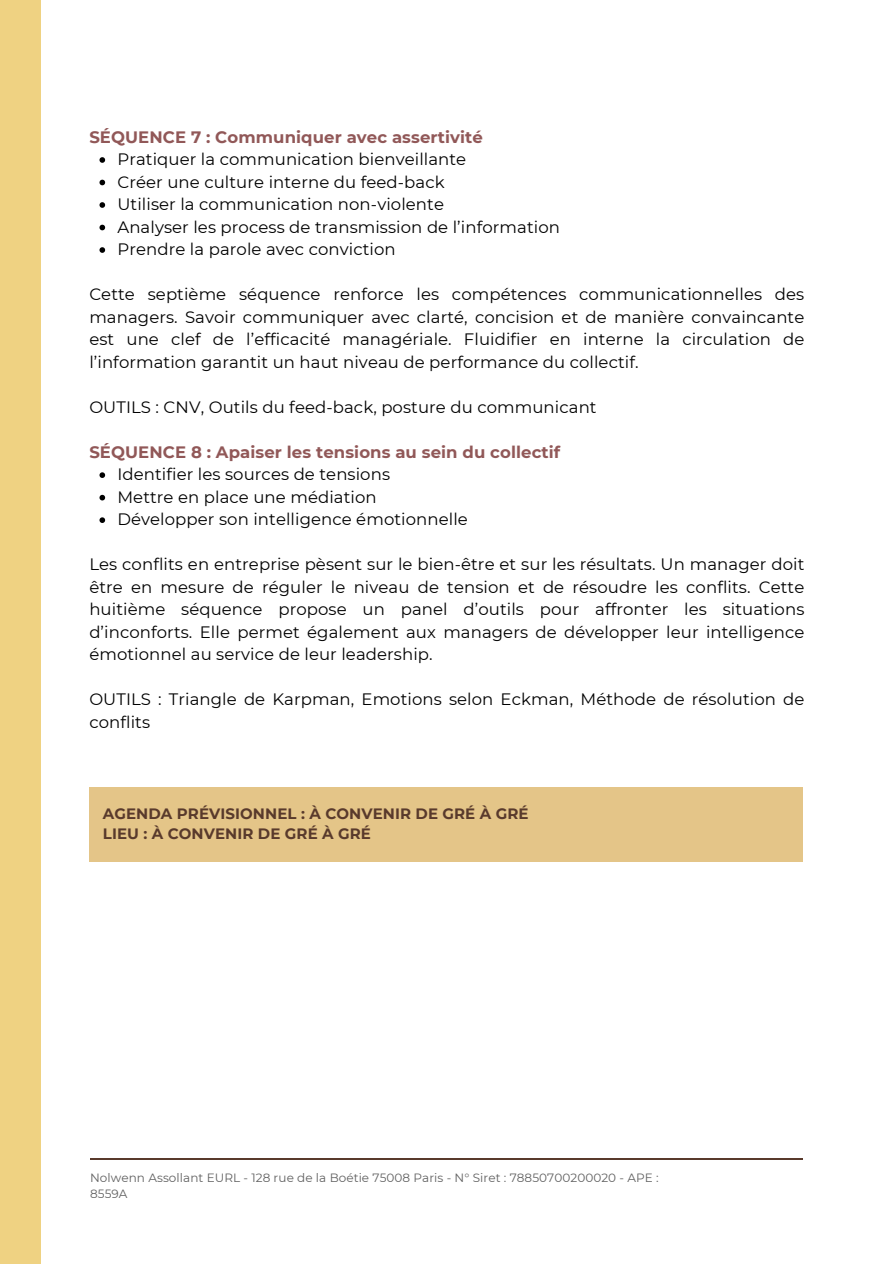
<style>
.page{position:relative;width:894px;height:1264px;background:#fff}
.page>*{position:absolute;margin:0;border:0;box-sizing:border-box;transform-origin:0 0}
.t1{font:16.5px/22.5px "Montserrat";letter-spacing:.005em;color:#000;text-align:justify}
.t2{font:700 16.5px "Montserrat";letter-spacing:.005em;color:#915858}
.t3{font:700 15px/20.2px "Montserrat";letter-spacing:.005em;color:#593a2c}
.t4{font:12px/16px "Montserrat";letter-spacing:.005em;color:#606060}
</style>
<div class="page">
<hr style="left:90px;top:1157px;width:712px;height:2px;background:#593a2c">
<div style="left:0;top:0;width:41px;height:1263px;background:#efd282"></div>
<svg style="left:99px;top:157px;width:6px;height:6px"></svg>
<svg style="left:99px;top:180px;width:6px;height:5px"></svg>
<svg style="left:99px;top:202px;width:6px;height:6px"></svg>
<svg style="left:99px;top:225px;width:6px;height:5px"></svg>
<svg style="left:99px;top:247px;width:6px;height:6px"></svg>
<svg style="left:99px;top:472px;width:6px;height:6px"></svg>
<svg style="left:99px;top:495px;width:6px;height:5px"></svg>
<svg style="left:99px;top:517px;width:6px;height:6px"></svg>
<div style="left:89px;top:787px;width:713px;height:74px;background:#e4c588"></div>
<p class="t2" style="left:89px;top:127px;width:395px">SÉQUENCE 7 : Communiquer avec assertivité</p>
<p class="t1" style="left:117px;top:148px;width:350px">Pratiquer la communication bienveillante</p>
<p class="t1" style="left:117px;top:170px;width:329px">Créer une culture interne du feed-back</p>
<p class="t1" style="left:117px;top:193px;width:328px">Utiliser la communication non-violente</p>
<p class="t1" style="left:117px;top:215px;width:444px">Analyser les process de transmission de l’information</p>
<h3 class="t1" style="left:117px;top:238px;width:280px">Prendre la parole avec conviction</h3>
<h3 class="t1" style="left:89px;top:283px;width:716px">Cette septième séquence renforce les compétences communicationnelles des managers. Savoir communiquer avec clarté, concision et de manière convaincante est une clef de l’efficacité managériale. Fluidifier en interne la circulation de l’information garantit un haut niveau de performance du collectif.</h3>
<h2 class="t1" style="left:89px;top:395px;width:508px">OUTILS : CNV, Outils du feed-back, posture du communicant</h2>
<p class="t2" style="left:89px;top:442px;width:472px">SÉQUENCE 8 : Apaiser les tensions au sein du collectif</p>
<p class="t1" style="left:117px;top:463px;width:274px">Identifier les sources de tensions</p>
<p class="t1" style="left:117px;top:485px;width:261px">Mettre en place une médiation</p>
<h3 class="t1" style="left:117px;top:508px;width:352px">Développer son intelligence émotionnelle</h3>
<h3 class="t1" style="left:89px;top:553px;width:716px">Les conflits en entreprise pèsent sur le bien-être et sur les résultats. Un manager doit être en mesure de réguler le niveau de tension et de résoudre les conflits. Cette huitième séquence propose un panel d’outils pour affronter les situations d’inconforts. Elle permet également aux managers de développer leur intelligence émotionnel au service de leur leadership.</h3>
<h1 class="t1" style="left:89px;top:688px;width:716px">OUTILS : Triangle de Karpman, Emotions selon Eckman, Méthode de résolution de conflits</h1>
<p class="t3" style="left:103px;top:803px;width:427px">AGENDA PRÉVISIONNEL : À CONVENIR DE GRÉ À GRÉ<br>LIEU : À CONVENIR DE GRÉ À GRÉ</p>
<h2 class="t4" style="left:90px;top:1169px;width:570px">Nolwenn Assollant EURL - 128 rue de la Boétie 75008 Paris - N° Siret : 78850700200020 - APE :<br>8559A</h2>
</div>
